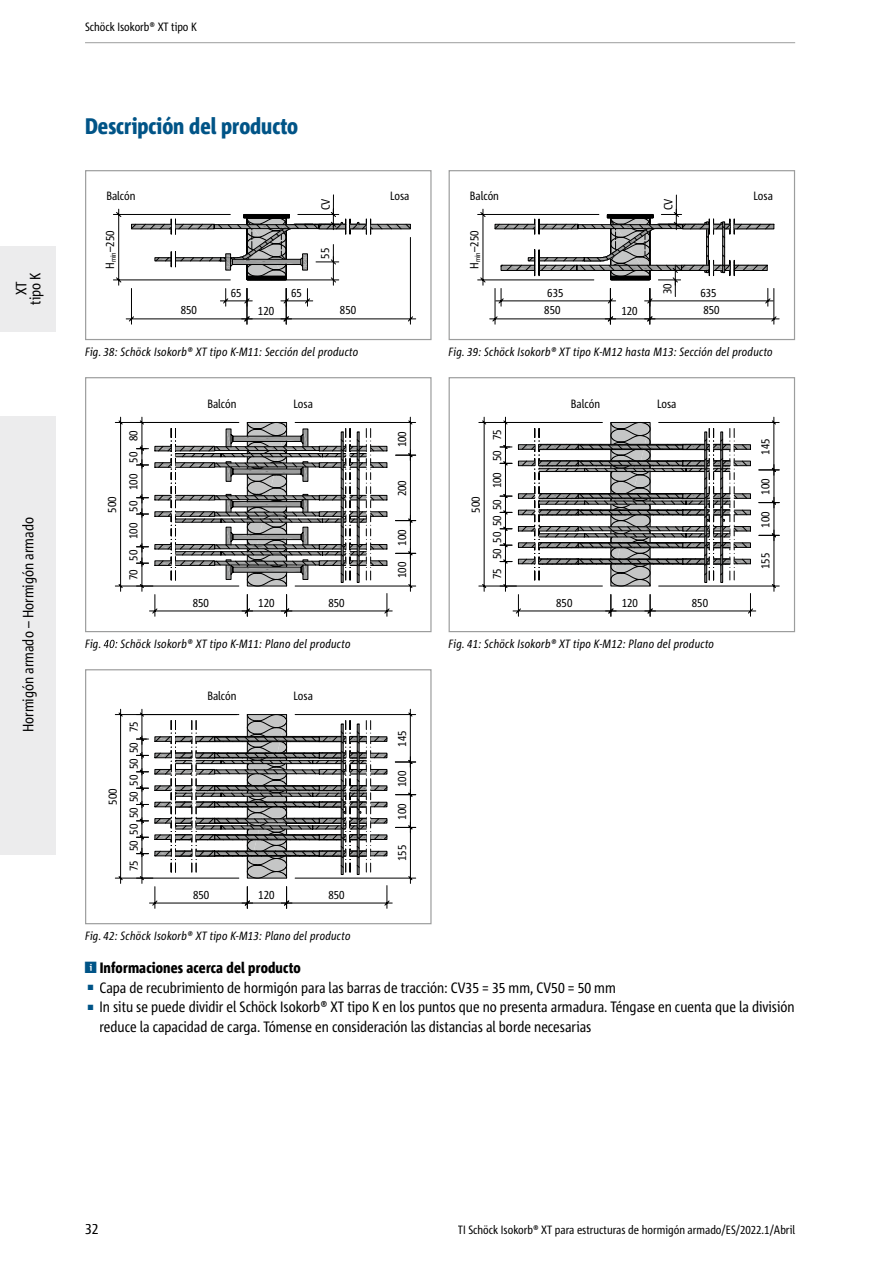
<style>
.page{position:relative;width:893px;height:1263px;background:#fff}
.page>*{position:absolute;margin:0;border:0;box-sizing:border-box;transform-origin:0 0}
.t1{font:800 condensed 22.5px "Corpid Schoeck";color:#005487}
.t2{font:condensed 15px/19.5px "Corpid Schoeck";color:#000}
.t3{font:800 condensed 15px "Corpid Schoeck";letter-spacing:.01em;color:#000}
.t4{font:condensed 12px/17.9px "Corpid Schoeck";color:#000}
.t5{font:italic condensed 12px "Corpid Schoeck";letter-spacing:.02em;color:#000}
.s1{font-size:7.5px;color:#005487}
</style>
<div class="page">
<div style="left:0;top:416px;width:55px;height:438px;background:#ececed"></div>
<div style="left:0;top:247px;width:55px;height:85px;background:#ececed"></div>
<hr style="left:85px;top:42px;width:710px;height:1px;background:#9c9d9d">
<svg style="left:113px;top:194px;width:303px;height:131px"></svg>
<div style="left:85px;top:170px;width:347px;height:170px;border:1px solid #9c9d9d"></div>
<svg style="left:477px;top:194px;width:303px;height:131px"></svg>
<div style="left:722px;top:221px;width:3px;height:52px;border:1px solid #000"></div>
<div style="left:449px;top:170px;width:346px;height:170px;border:1px solid #9c9d9d"></div>
<svg style="left:115px;top:417px;width:301px;height:200px"></svg>
<div style="left:85px;top:377px;width:347px;height:255px;border:1px solid #9c9d9d"></div>
<svg style="left:104px;top:640px;width:14px;height:8px"></svg>
<svg style="left:478px;top:417px;width:302px;height:200px"></svg>
<div style="left:449px;top:377px;width:346px;height:255px;border:1px solid #9c9d9d"></div>
<svg style="left:115px;top:709px;width:301px;height:200px"></svg>
<div style="left:85px;top:669px;width:347px;height:255px;border:1px solid #9c9d9d"></div>
<p class="t2" style="left:14px;top:305px;width:34px;line-height:14.1px;text-align:center;rotate:-90deg">XT tipo K</p>
<p class="t2" style="left:18px;top:732px;width:217px;rotate:-90deg">Hormigón armado – Hormigón armado</p>
<p class="t4" style="left:85px;top:17px;width:113px">Schöck Isokorb® XT tipo K</p>
<h1 class="t1" style="left:85px;top:112px;width:215px">Descripción del producto</h1>
<p class="t4" style="left:106px;top:187px;width:31px">Balcón</p>
<p class="t4" style="left:390px;top:187px;width:21px">Losa</p>
<p class="t4" style="left:101px;top:269px;width:40px;rotate:-90deg">H<sub>min</sub>–250</p>
<p class="t4" style="left:316px;top:210px;width:13px;rotate:-90deg">CV</p>
<p class="t4" style="left:316px;top:259px;width:12px;rotate:-90deg">55</p>
<p class="t4" style="left:231px;top:283px;width:12px">65</p>
<p class="t4" style="left:291px;top:283px;width:12px">65</p>
<p class="t4" style="left:181px;top:301px;width:18px">850</p>
<p class="t4" style="left:340px;top:301px;width:18px">850</p>
<p class="t4" style="left:258px;top:301px;width:18px">120</p>
<p class="t5" style="left:85px;top:344px;width:275px">Fig. 38: Schöck Isokorb® XT tipo K-M11: Sección del producto</p>
<p class="t4" style="left:103px;top:513px;width:18px;rotate:-90deg">500</p>
<p class="t4" style="left:124px;top:441px;width:12px;rotate:-90deg">80</p>
<p class="t4" style="left:124px;top:462px;width:12px;rotate:-90deg">50</p>
<p class="t4" style="left:124px;top:490px;width:18px;rotate:-90deg">100</p>
<p class="t4" style="left:124px;top:512px;width:12px;rotate:-90deg">50</p>
<p class="t4" style="left:124px;top:539px;width:18px;rotate:-90deg">100</p>
<p class="t4" style="left:124px;top:561px;width:12px;rotate:-90deg">50</p>
<p class="t4" style="left:124px;top:580px;width:12px;rotate:-90deg">70</p>
<p class="t4" style="left:207px;top:395px;width:31px">Balcón</p>
<p class="t4" style="left:294px;top:395px;width:21px">Losa</p>
<p class="t4" style="left:193px;top:593px;width:18px">850</p>
<p class="t4" style="left:258px;top:593px;width:18px">120</p>
<p class="t4" style="left:328px;top:593px;width:18px">850</p>
<p class="t5" style="left:85px;top:636px;width:18px">Fig.</p>
<p class="t5" style="left:121px;top:636px;width:231px">Schöck Isokorb® XT tipo K-M11: Plano del producto</p>
<p class="t4" style="left:103px;top:805px;width:18px;rotate:-90deg">500</p>
<p class="t4" style="left:125px;top:732px;width:12px;rotate:-90deg">75</p>
<p class="t4" style="left:125px;top:753px;width:12px;rotate:-90deg">50</p>
<p class="t4" style="left:125px;top:769px;width:12px;rotate:-90deg">50</p>
<p class="t4" style="left:125px;top:786px;width:12px;rotate:-90deg">50</p>
<p class="t4" style="left:125px;top:818px;width:12px;rotate:-90deg">50</p>
<p class="t4" style="left:125px;top:835px;width:12px;rotate:-90deg">50</p>
<p class="t4" style="left:125px;top:802px;width:12px;rotate:-90deg">50</p>
<p class="t4" style="left:125px;top:851px;width:12px;rotate:-90deg">50</p>
<p class="t4" style="left:125px;top:871px;width:12px;rotate:-90deg">75</p>
<p class="t4" style="left:207px;top:687px;width:31px">Balcón</p>
<p class="t4" style="left:294px;top:687px;width:21px">Losa</p>
<p class="t4" style="left:193px;top:885px;width:18px">850</p>
<p class="t4" style="left:258px;top:885px;width:18px">120</p>
<p class="t4" style="left:328px;top:885px;width:18px">850</p>
<p class="t4" style="left:393px;top:447px;width:18px;rotate:-90deg">100</p>
<p class="t4" style="left:393px;top:496px;width:18px;rotate:-90deg">200</p>
<p class="t4" style="left:393px;top:546px;width:18px;rotate:-90deg">100</p>
<p class="t4" style="left:393px;top:578px;width:18px;rotate:-90deg">100</p>
<p class="t4" style="left:393px;top:747px;width:18px;rotate:-90deg">145</p>
<p class="t4" style="left:393px;top:787px;width:18px;rotate:-90deg">100</p>
<p class="t4" style="left:393px;top:820px;width:18px;rotate:-90deg">100</p>
<p class="t4" style="left:393px;top:861px;width:18px;rotate:-90deg">155</p>
<p class="t4" style="left:470px;top:187px;width:31px">Balcón</p>
<p class="t4" style="left:754px;top:187px;width:21px">Losa</p>
<p class="t4" style="left:659px;top:210px;width:13px;rotate:-90deg">CV</p>
<p class="t4" style="left:465px;top:269px;width:40px;rotate:-90deg">H<sub>min</sub>–250</p>
<p class="t4" style="left:544px;top:283px;width:21px">635<br>850</p>
<p class="t4" style="left:658px;top:294px;width:12px;rotate:-90deg">30</p>
<p class="t4" style="left:621px;top:301px;width:18px">120</p>
<p class="t4" style="left:700px;top:283px;width:21px">635<br>850</p>
<p class="t5" style="left:449px;top:344px;width:326px">Fig. 39: Schöck Isokorb® XT tipo K-M12 hasta M13: Sección del producto</p>
<p class="t4" style="left:467px;top:513px;width:18px;rotate:-90deg">500</p>
<p class="t4" style="left:488px;top:440px;width:12px;rotate:-90deg">75</p>
<p class="t4" style="left:488px;top:461px;width:12px;rotate:-90deg">50</p>
<p class="t4" style="left:488px;top:488px;width:18px;rotate:-90deg">100</p>
<p class="t4" style="left:488px;top:510px;width:12px;rotate:-90deg">50</p>
<p class="t4" style="left:488px;top:543px;width:29px;rotate:-90deg">50 50</p>
<p class="t4" style="left:488px;top:559px;width:12px;rotate:-90deg">50</p>
<p class="t4" style="left:488px;top:579px;width:12px;rotate:-90deg">75</p>
<p class="t4" style="left:571px;top:395px;width:31px">Balcón</p>
<p class="t4" style="left:657px;top:395px;width:21px">Losa</p>
<p class="t4" style="left:556px;top:593px;width:18px">850</p>
<p class="t4" style="left:622px;top:593px;width:18px">120</p>
<p class="t4" style="left:692px;top:593px;width:18px">850</p>
<p class="t5" style="left:449px;top:636px;width:267px">Fig. 41: Schöck Isokorb® XT tipo K-M12: Plano del producto</p>
<p class="t4" style="left:756px;top:455px;width:18px;rotate:-90deg">145</p>
<p class="t4" style="left:756px;top:495px;width:18px;rotate:-90deg">100</p>
<p class="t4" style="left:756px;top:528px;width:18px;rotate:-90deg">100</p>
<p class="t4" style="left:756px;top:569px;width:18px;rotate:-90deg">155</p>
<p class="t5" style="left:85px;top:928px;width:267px">Fig. 42: Schöck Isokorb® XT tipo K-M13: Plano del producto</p>
<p class="t3" style="left:100px;top:958px;width:202px">Informaciones acerca del producto</p>
<p class="t2" style="left:88px;top:977px;width:530px"><span class="s1">■</span> Capa de recubrimiento de hormigón para las barras de tracción: CV35 = 35 mm, CV50 = 50 mm</p>
<p class="t2" style="left:99px;top:997px;width:697px;text-indent:-12px"><span class="s1">■</span> In situ se puede dividir el Schöck Isokorb® XT tipo K en los puntos que no presenta armadura. Téngase en cuenta que la división reduce la capacidad de carga. Tómense en consideración las distancias al borde necesarias</p>
<p class="t2" style="left:85px;top:1219px;width:15px">32</p>
<p class="t4" style="left:458px;top:1221px;width:339px">TI Schöck Isokorb® XT para estructuras de hormigón armado/ES/2022.1/Abril</p>
</div>
